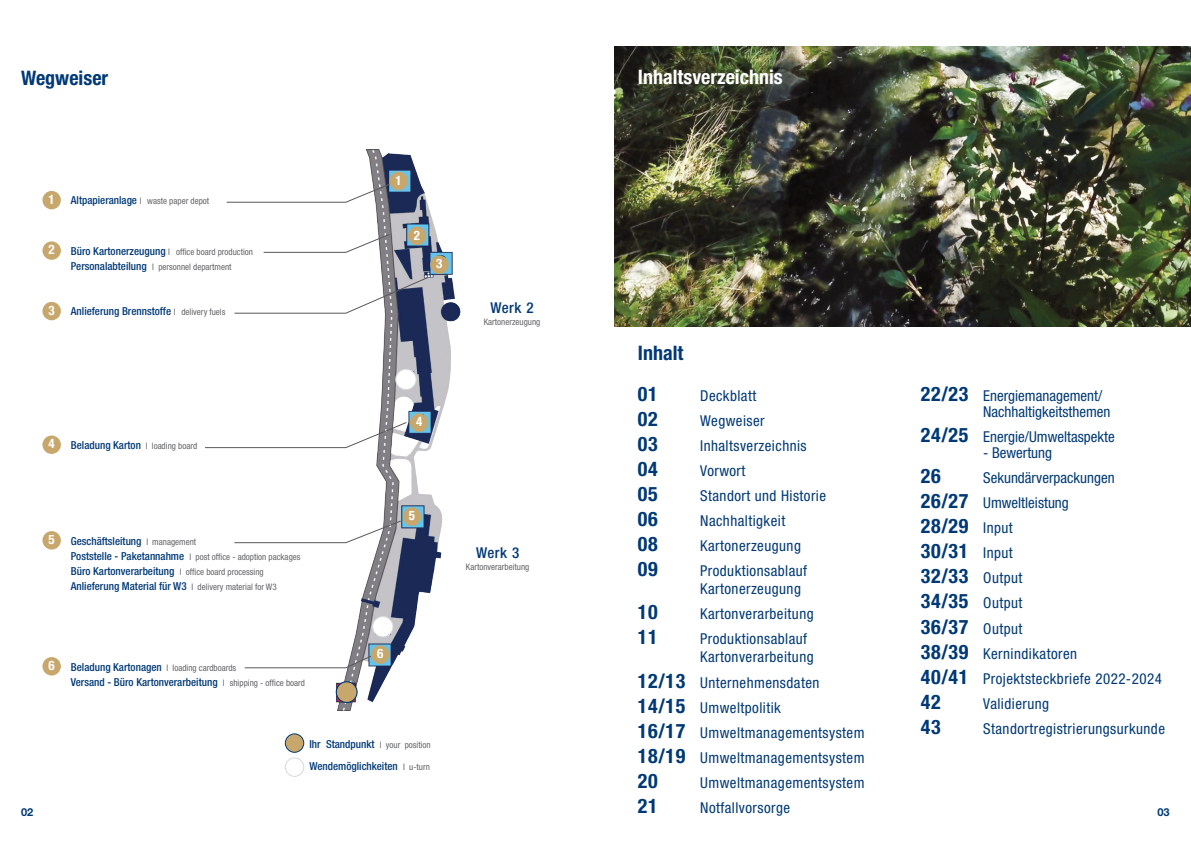
<style>
.page{position:relative;width:1191px;height:842px;background:#fff}
.page>*{position:absolute;margin:0;border:0;box-sizing:border-box;transform-origin:0 0}
.t1{font:700 condensed 20px/25.1px "Helvetica Neue LT Std";letter-spacing:.03em;color:#003976}
.t2{font:700 condensed 20px "Helvetica Neue LT Std";color:#fff}
.t3{font:700 condensed 20px "Helvetica Neue LT Std";color:#003976}
.t4{font:condensed 15px/25.1px "Helvetica Neue LT Pro";letter-spacing:.03em;color:#003976}
.t5{font:condensed 15px/16px "Helvetica Neue LT Pro";color:#003a76}
.t6{font:500 condensed 15px "Helvetica Neue LT Pro";letter-spacing:.03em;color:#003976}
.t7{font:700 condensed 13px "Helvetica Neue LT Std";color:#fff}
.t8{font:500 condensed 11px/15px "Helvetica Neue LT Pro";color:#003976}
.t9{font:700 11px "Helvetica Neue LT Pro";color:#003976}
.t10{font:condensed 9px/15px "Helvetica Neue LT Pro";color:#646567;text-align:center}
.s1{font-family:"Helvetica Neue LT Std";font-weight:700;font-size:13px;color:#fff}
.s2{font-weight:500;font-size:11px;color:#003976}
.s3{font-weight:400;font-size:9px;color:#646567}
.s4{font-family:"Helvetica Neue LT Std";font-weight:700;font-size:20px;color:#003976}
.s5{font-family:"Helvetica Neue LT Std";font-weight:700;font-size:20px}
.s6{font-family:"Helvetica Neue LT Pro";font-weight:400;font-size:15px}
</style>
<div class="page">
<img style="left:287px;top:150px;width:174px;height:560px">
<svg style="left:226px;top:184px;width:164px;height:19px"></svg>
<svg style="left:205px;top:422px;width:202px;height:26px"></svg>
<svg style="left:234px;top:520px;width:167px;height:23px"></svg>
<svg style="left:244px;top:655px;width:130px;height:13px"></svg>
<svg style="left:234px;top:277px;width:195px;height:37px"></svg>
<div style="left:42px;top:191px;width:19px;height:18px;background:#c7a76b;border-radius:50%"></div>
<div style="left:42px;top:241px;width:19px;height:19px;background:#c7a76b;border-radius:50%"></div>
<div style="left:42px;top:302px;width:19px;height:18px;background:#c7a76b;border-radius:50%"></div>
<div style="left:42px;top:435px;width:19px;height:19px;background:#c7a76b;border-radius:50%"></div>
<div style="left:42px;top:531px;width:19px;height:18px;background:#c7a76b;border-radius:50%"></div>
<div style="left:42px;top:657px;width:19px;height:18px;background:#c7a76b;border-radius:50%"></div>
<div style="left:389px;top:172px;width:19px;height:18px;background:#c7a76b;border-radius:50%"></div>
<div style="left:408px;top:227px;width:18px;height:18px;background:#c7a76b;border-radius:50%"></div>
<div style="left:430px;top:255px;width:18px;height:19px;background:#c7a76b;border-radius:50%"></div>
<div style="left:285px;top:734px;width:19px;height:18px;background:#c7a76b;border-radius:50%"></div>
<div style="left:285px;top:733px;width:19px;height:20px;border:1px solid #003976;border-radius:50%"></div>
<div style="left:373px;top:616px;width:20px;height:21px;background:#fff;border-radius:50%"></div>
<div style="left:372px;top:616px;width:21px;height:21px;border:1px solid #d6d9db;border-radius:50%"></div>
<div style="left:336px;top:682px;width:21px;height:20px;background:#c7a76b;border-radius:50%"></div>
<div style="left:336px;top:681px;width:22px;height:22px;border:1px solid #003976;border-radius:50%"></div>
<div style="left:396px;top:369px;width:20px;height:21px;background:#fff;border-radius:50%"></div>
<div style="left:395px;top:369px;width:22px;height:21px;border:1px solid #d6d9db;border-radius:50%"></div>
<div style="left:285px;top:757px;width:19px;height:20px;border:1px solid #d6d9db;border-radius:50%"></div>
<div style="left:410px;top:413px;width:18px;height:19px;background:#c7a76b;border-radius:50%"></div>
<div style="left:403px;top:507px;width:18px;height:19px;background:#c7a76b;border-radius:50%"></div>
<div style="left:371px;top:645px;width:18px;height:19px;background:#c7a76b;border-radius:50%"></div>
<svg style="left:263px;top:234px;width:127px;height:19px"></svg>
<img style="left:615px;top:46px;width:575px;height:280px">
<h1 class="t3" style="left:21px;top:71px;width:89px">Wegweiser</h1>
<p class="t10" style="left:49px;top:195px;width:162px"><span class="s1">1</span> <span class="s2">Altpapieranlage</span> l waste paper depot</p>
<p class="t10" style="left:49px;top:245px;width:206px"><span class="s1">2</span> <span class="s2">Büro Kartonerzeugung</span> l office board production<br><span class="s2">Personalabteilung</span> l personnel department</p>
<p class="t8" style="left:49px;top:305px;width:178px"><span class="s1">3</span> Anlieferung Brennstoffe <span class="s3">l delivery fuels</span></p>
<p class="t7" style="left:395px;top:176px;width:8px">1</p>
<p class="t7" style="left:414px;top:230px;width:8px">2</p>
<p class="t7" style="left:436px;top:259px;width:8px">3</p>
<p class="t6" style="left:490px;top:302px;width:45px">Werk 2</p>
<p class="t10" style="left:484px;top:316px;width:58px">Kartonerzeugung</p>
<h1 class="t2" style="left:638px;top:70px;width:146px">Inhaltsverzeichnis</h1>
<h1 class="t1" style="left:638px;top:343px;width:47px">Inhalt</h1>
<p class="t5" style="left:983px;top:390px;width:129px;text-indent:-62px"><span class="s4">22/23</span> Energiemanagement/<br>Nachhaltigkeitsthemen</p>
<p class="t5" style="left:921px;top:431px;width:195px"><span class="s4">24/25</span> Energie/Umweltaspekte</p>
<p class="t5" style="left:983px;top:447px;width:70px">- Bewertung</p>
<h1 class="t1" style="left:921px;top:466px;width:21px">26</h1>
<h1 class="t1" style="left:638px;top:384px;width:21px">01</h1>
<p class="t4" style="left:700px;top:385px;width:58px">Deckblatt</p>
<h1 class="t1" style="left:638px;top:409px;width:21px">02</h1>
<p class="t4" style="left:700px;top:410px;width:66px">Wegweiser</p>
<h1 class="t1" style="left:638px;top:434px;width:21px">03</h1>
<p class="t4" style="left:700px;top:435px;width:108px">Inhaltsverzeichnis</p>
<h1 class="t1" style="left:638px;top:459px;width:21px">04</h1>
<p class="t4" style="left:700px;top:460px;width:47px">Vorwort</p>
<h1 class="t1" style="left:638px;top:484px;width:21px">05</h1>
<p class="t4" style="left:700px;top:485px;width:127px">Standort und Historie</p>
<h1 class="t1" style="left:638px;top:509px;width:21px">06</h1>
<p class="t4" style="left:700px;top:510px;width:87px">Nachhaltigkeit</p>
<h1 class="t1" style="left:638px;top:534px;width:21px">08</h1>
<p class="t4" style="left:700px;top:535px;width:102px">Kartonerzeugung</p>
<h1 class="t1" style="left:638px;top:559px;width:21px">09</h1>
<p class="t4" style="left:700px;top:564px;width:108px;line-height:18px">Produktionsablauf<br>Kartonerzeugung</p>
<h1 class="t1" style="left:638px;top:602px;width:21px">10</h1>
<p class="t4" style="left:700px;top:604px;width:115px">Kartonverarbeitung</p>
<h1 class="t1" style="left:638px;top:628px;width:21px">11</h1>
<p class="t4" style="left:700px;top:632px;width:115px;line-height:18px">Produktionsablauf<br>Kartonverarbeitung</p>
<p class="t4" style="left:638px;top:672px;width:228px"><span class="s5">12/13</span> Unternehmensdaten<br><span class="s5">14/15</span> Umweltpolitik<br><span class="s5">16/17</span> Umweltmanagementsystem<br><span class="s5">18/19</span> Umweltmanagementsystem</p>
<h1 class="t1" style="left:638px;top:771px;width:21px">20</h1>
<p class="t4" style="left:700px;top:772px;width:166px">Umweltmanagementsystem</p>
<h1 class="t1" style="left:638px;top:796px;width:21px">21</h1>
<p class="t4" style="left:700px;top:797px;width:91px">Notfallvorsorge</p>
<p class="t7" style="left:416px;top:417px;width:8px">4</p>
<p class="t8" style="left:49px;top:439px;width:150px"><span class="s1">4</span> Beladung Karton <span class="s3">l loading board</span></p>
<p class="t5" style="left:921px;top:467px;width:195px;line-height:25.1px;text-indent:62px">Sekundärverpackungen<br><span class="s4">26/27</span> Umweltleistung</p>
<h1 class="t1" style="left:921px;top:516px;width:93px">28/29 <span class="s6">Input<br></span>30/31 <span class="s6">Input</span></h1>
<p class="t4" style="left:921px;top:568px;width:242px"><span class="s5">32/33</span> Output<br><span class="s5">34/35</span> Output<br><span class="s5">36/37</span> Output<br><span class="s5">38/39</span> Kernindikatoren<br><span class="s5">40/41</span> Projektsteckbriefe 2022-2024</p>
<h1 class="t1" style="left:921px;top:692px;width:21px">42</h1>
<p class="t4" style="left:983px;top:693px;width:67px">Validierung</p>
<h1 class="t1" style="left:921px;top:717px;width:21px">43</h1>
<p class="t4" style="left:983px;top:718px;width:183px">Standortregistrierungsurkunde</p>
<p class="t7" style="left:409px;top:511px;width:8px">5</p>
<p class="t8" style="left:49px;top:535px;width:149px"><span class="s1">5</span> Geschäftsleitung <span class="s3">l management</span></p>
<p class="t10" style="left:71px;top:550px;width:231px"><span class="s2">Poststelle - Paketannahme</span> l post office - adoption packages</p>
<p class="t8" style="left:71px;top:565px;width:207px">Büro Kartonverarbeitung <span class="s3">l office board processing<br></span>Anlieferung Material für W3 <span class="s3">l delivery material for W3</span></p>
<p class="t6" style="left:476px;top:547px;width:45px">Werk 3</p>
<p class="t10" style="left:466px;top:561px;width:65px">Kartonverarbeitung</p>
<p class="t7" style="left:377px;top:649px;width:8px">6</p>
<p class="t8" style="left:71px;top:661px;width:236px;text-indent:-22px"><span class="s1">6</span> Beladung Kartonagen <span class="s3">l loading cardboards<br></span>Versand - Büro Kartonverarbeitung <span class="s3">l shipping - office board</span></p>
<p class="t8" style="left:309px;top:734px;width:123px;line-height:21.8px">Ihr Standpunkt <span class="s3">l your position<br></span>Wendemöglichkeiten <span class="s3">l u-turn</span></p>
<p class="t9" style="left:21px;top:808px;width:14px">02</p>
<p class="t9" style="left:1157px;top:808px;width:14px">03</p>
</div>
